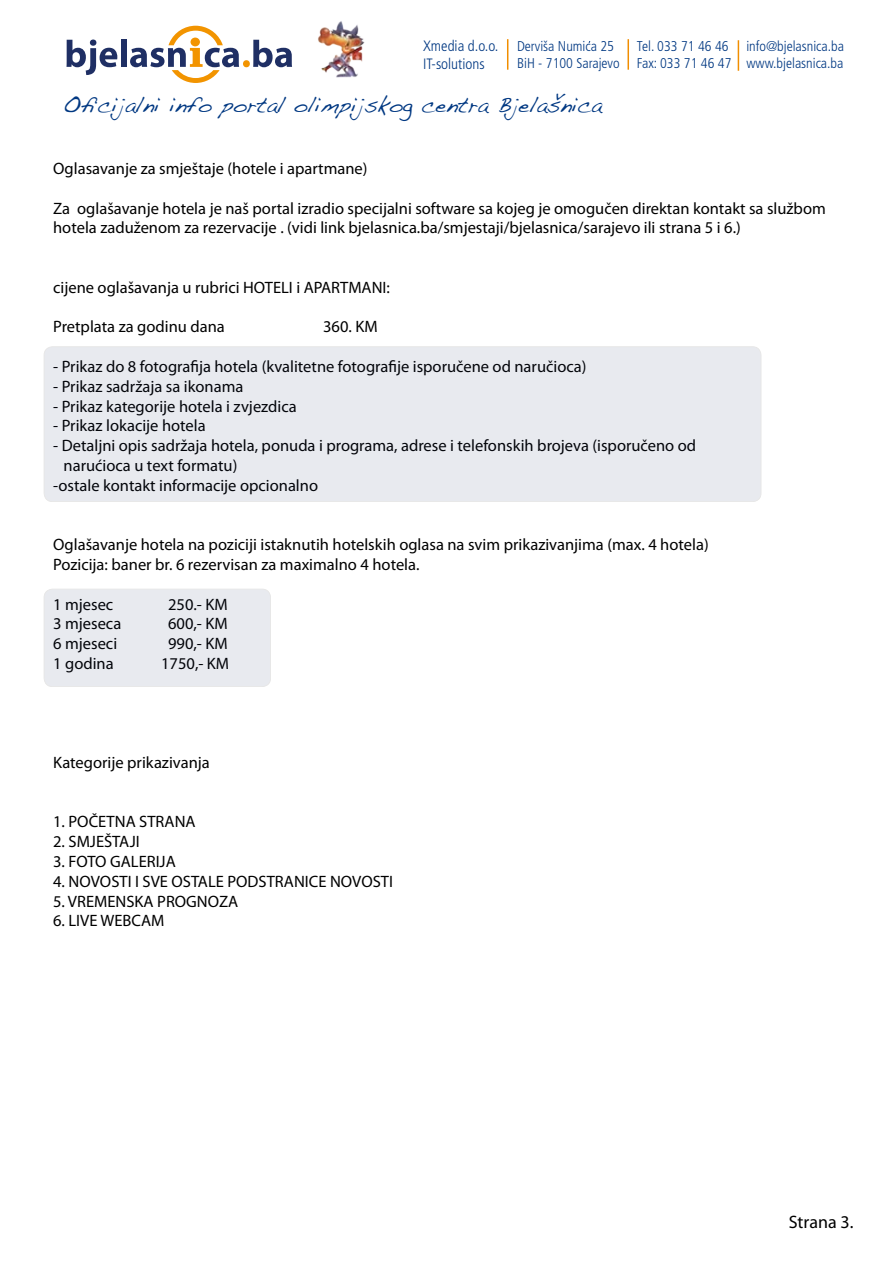
<style>
.page{position:relative;width:893px;height:1263px;background:#fff}
.page>*{position:absolute;margin:0;border:0;box-sizing:border-box;transform-origin:0 0}
.t1{font:21.9px "Handwriting Dakota";color:#003882}
.t2{font:18px "Myriad Pro";color:#000}
.t3{font:16.5px/19.8px "Myriad Pro";color:#000}
.t4{font:300 condensed 15px/18px "Frutiger";color:#003882}
.t5{font:300 condensed 14.1px/17px "Frutiger";color:#003882}
</style>
<div class="page">
<svg style="left:67px;top:40px;width:50px;height:35px"></svg>
<div style="left:121px;top:40px;width:6px;height:27px;background:#1f2f64"></div>
<svg style="left:130px;top:26px;width:109px;height:57px"></svg>
<div style="left:243px;top:60px;width:7px;height:7px;background:#f29400;border-radius:50%"></div>
<svg style="left:253px;top:40px;width:39px;height:27px"></svg>
<img style="left:318px;top:21px;width:47px;height:57px">
<hr style="left:627px;top:39px;width:2px;height:31px;background:#f18e00">
<hr style="left:507px;top:39px;width:1px;height:31px;background:#f18e00">
<hr style="left:738px;top:40px;width:1px;height:31px;background:#f18e00">
<div style="left:44px;top:589px;width:227px;height:98px;background:#e8eaef;border-radius:9px"></div>
<div style="left:44px;top:589px;width:227px;height:98px;border:1px solid #000;border-radius:9px"></div>
<div style="left:44px;top:347px;width:717px;height:155px;background:#e8eaef;border-radius:9px"></div>
<div style="left:44px;top:347px;width:717px;height:155px;border:1px solid #000;border-radius:9px"></div>
<p class="t4" style="left:423px;top:37px;width:77px">Xmedia d.o.o.<br>IT-solutions</p>
<p class="t5" style="left:517px;top:38px;width:104px">Derviša Numica 25<br>BiH - 7100 Sarajevo</p>
<p class="t5" style="left:637px;top:38px;width:96px">Tel. 033 71 46 46<br>Fax: 033 71 46 47</p>
<p class="t5" style="left:746px;top:38px;width:99px">info@bjelasnica.ba www.bjelasnica.ba</p>
<h1 class="t1" style="left:63px;top:92px;width:540px">Oficijalni info portal olimpijskog centra Bjelašnica</h1>
<p class="t3" style="left:53px;top:158px;width:316px">Oglasavanje za smještaje (hotele i apartmane)</p>
<p class="t3" style="left:53px;top:198px;width:774px">Za oglašavanje hotela je naš portal izradio specijalni software sa kojeg je omogučen direktan kontakt sa službom hotela zaduženom za rezervacije . (vidi link bjelasnica.ba/smjestaji/bjelasnica/sarajevo ili strana 5 i 6.)</p>
<p class="t3" style="left:53px;top:277px;width:338px">cijene oglašavanja u rubrici HOTELI i APARTMANI:</p>
<p class="t3" style="left:53px;top:317px;width:173px">Pretplata za godinu dana</p>
<p class="t3" style="left:323px;top:317px;width:56px">360. KM</p>
<p class="t3" style="left:53px;top:356px;width:535px">- Prikaz do 8 fotografija hotela (kvalitetne fotografije isporučene od naručioca)</p>
<p class="t3" style="left:53px;top:376px;width:192px">- Prikaz sadržaja sa ikonama</p>
<p class="t3" style="left:53px;top:396px;width:245px">- Prikaz kategorije hotela i zvjezdica</p>
<p class="t3" style="left:53px;top:416px;width:154px">- Prikaz lokacije hotela</p>
<p class="t3" style="left:53px;top:435px;width:645px">- Detaljni opis sadržaja hotela, ponuda i programa, adrese i telefonskih brojeva (isporučeno od</p>
<p class="t3" style="left:64px;top:455px;width:175px">narućioca u text formatu)</p>
<p class="t3" style="left:53px;top:475px;width:266px">-ostale kontakt informacije opcionalno</p>
<p class="t3" style="left:53px;top:534px;width:657px">Oglašavanje hotela na poziciji istaknutih hotelskih oglasa na svim prikazivanjima (max. 4 hotela)<br>Pozicija: baner br. 6 rezervisan za maximalno 4 hotela.</p>
<p class="t3" style="left:53px;top:594px;width:62px">1 mjesec</p>
<p class="t3" style="left:168px;top:594px;width:61px">250.- KM</p>
<p class="t3" style="left:53px;top:614px;width:70px">3 mjeseca</p>
<p class="t3" style="left:168px;top:614px;width:61px">600,- KM</p>
<p class="t3" style="left:53px;top:633px;width:66px">6 mjeseci</p>
<p class="t3" style="left:168px;top:633px;width:61px">990,- KM</p>
<p class="t3" style="left:53px;top:653px;width:62px">1 godina</p>
<p class="t3" style="left:161px;top:653px;width:70px">1750,- KM</p>
<p class="t3" style="left:53px;top:752px;width:158px">Kategorije prikazivanja</p>
<p class="t3" style="left:53px;top:812px;width:144px">1. POČETNA STRANA</p>
<p class="t3" style="left:53px;top:831px;width:88px">2. SMJEŠTAJI</p>
<p class="t3" style="left:53px;top:851px;width:124px">3. FOTO GALERIJA</p>
<p class="t3" style="left:53px;top:871px;width:341px">4. NOVOSTI I SVE OSTALE PODSTRANICE NOVOSTI</p>
<p class="t3" style="left:53px;top:891px;width:187px">5. VREMENSKA PROGNOZA</p>
<p class="t3" style="left:53px;top:911px;width:113px">6. LIVE WEBCAM</p>
<p class="t2" style="left:789px;top:1211px;width:66px">Strana 3.</p>
</div>
